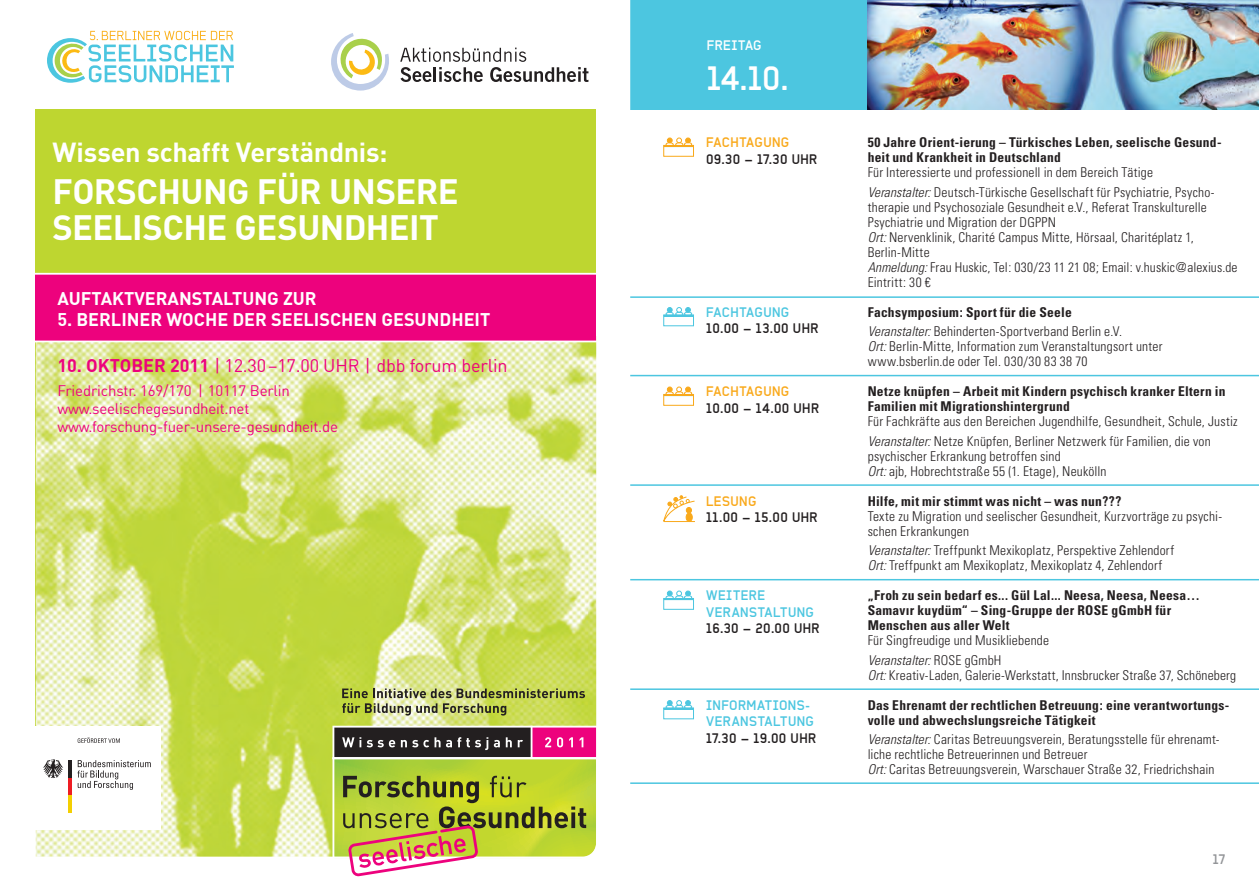
<style>
.page{position:relative;width:1259px;height:893px;background:#fff}
.page>*{position:absolute;margin:0;border:0;box-sizing:border-box;transform-origin:0 0}
.t1{font:700 34.5px/36px "DIN";letter-spacing:-.015em;color:#fff}
.t2{font:700 33px "Baksheesh";color:#fff}
.t3{font:700 27px "DIN";letter-spacing:-.005em;color:#fff}
.t4{font:700 18px "DIN";color:#fff}
.t5{font:18px "DIN";letter-spacing:-.01em;color:#ed027d}
.t6{font:15px/18px "DIN";letter-spacing:-.015em;color:#ed027d}
.t7{font:300 condensed 13.5px/15px "Univers";letter-spacing:.015em;color:#231f20}
.t8{font:700 condensed 13.5px/15px "Univers";letter-spacing:.02em;color:#231f20}
.t9{font:700 13.5px "Baksheesh";letter-spacing:.025em;color:#231f20}
.t10{font:700 13.5px/16.5px "Baksheesh";letter-spacing:.035em;color:#4cc6e0}
.t11{font:700 13.5px "Baksheesh";letter-spacing:.025em;color:#f9a91b}
.t12{font:700 13.5px "Baksheesh";color:#fff}
.t13{font:700 13.5px "Baksheesh";color:#939598}
.s1{font-weight:700}
.s2{font-style:italic}
.s3{font-family:"Univers LT"}
</style>
<div class="page">
<svg style="left:664px;top:138px;width:29px;height:7px"></svg>
<div style="left:663px;top:145px;width:30px;height:11px;border:1px solid #f9a91b"></div>
<svg style="left:666px;top:307px;width:26px;height:8px"></svg>
<div style="left:663px;top:315px;width:30px;height:11px;border:1px solid #4cc6e0"></div>
<svg style="left:665px;top:387px;width:28px;height:7px"></svg>
<div style="left:663px;top:394px;width:30px;height:11px;border:1px solid #f9a91b"></div>
<svg style="left:663px;top:496px;width:32px;height:26px"></svg>
<div style="left:686px;top:513px;width:6px;height:8px;background:#f9a91b;border-radius:50%"></div>
<div style="left:686px;top:513px;width:6px;height:9px;border:1px solid #f9a91b;border-radius:50%"></div>
<hr style="left:664px;top:521px;width:31px;height:1px;background:#f9a91b">
<svg style="left:665px;top:591px;width:28px;height:7px"></svg>
<div style="left:663px;top:598px;width:30px;height:11px;border:1px solid #4cc6e0"></div>
<svg style="left:666px;top:700px;width:26px;height:8px"></svg>
<div style="left:663px;top:708px;width:30px;height:11px;border:1px solid #4cc6e0"></div>
<hr style="left:629px;top:579px;width:630px;height:1px;background:#4cc6e0">
<hr style="left:629px;top:375px;width:630px;height:1px;background:#4cc6e0">
<hr style="left:629px;top:296px;width:630px;height:2px;background:#4cc6e0">
<hr style="left:629px;top:688px;width:630px;height:2px;background:#4cc6e0">
<hr style="left:629px;top:484px;width:630px;height:2px;background:#4cc6e0">
<hr style="left:629px;top:782px;width:630px;height:2px;background:#4cc6e0">
<div style="left:630px;top:0;width:269px;height:110px;background:#4cc6e0"></div>
<img style="left:867px;top:0;width:392px;height:110px">
<div style="left:36px;top:110px;width:560px;height:712px;background:#bed630"></div>
<img style="left:36px;top:342px;width:560px;height:515px">
<div style="left:36px;top:274px;width:560px;height:68px;background:#ed027d"></div>
<hr style="left:26px;top:273px;width:584px;height:2px;background:#fff">
<hr style="left:28px;top:341px;width:585px;height:1px;background:#fff">
<svg style="left:332px;top:726px;width:265px;height:151px"></svg>
<svg style="left:342px;top:688px;width:243px;height:27px"></svg>
<div style="left:28px;top:726px;width:133px;height:103px;background:#fff"></div>
<svg style="left:77px;top:760px;width:74px;height:30px"></svg>
<hr style="left:68px;top:795px;width:4px;height:17px;background:#f4cf02">
<hr style="left:68px;top:777px;width:4px;height:18px;background:#ee1d23">
<hr style="left:68px;top:760px;width:4px;height:17px;background:#231f20">
<svg style="left:43px;top:759px;width:20px;height:19px"></svg>
<svg style="left:78px;top:737px;width:42px;height:6px"></svg>
<svg style="left:47px;top:31px;width:187px;height:52px"></svg>
<svg style="left:400px;top:48px;width:188px;height:34px"></svg>
<svg style="left:331px;top:33px;width:58px;height:58px"></svg>
<h3 class="t3" style="left:52px;top:135px;width:336px">WISSEN SCHAFFT VERSTÄNDNIS:</h3>
<h1 class="t1" style="left:52px;top:172px;width:408px">FORSCHUNG FÜR UNSERE<br>SEELISCHE GESUNDHEIT</h1>
<h3 class="t4" style="left:57px;top:286px;width:261px">AUFTAKTVERANSTALTUNG ZUR</h3>
<h3 class="t4" style="left:57px;top:308px;width:434px">5. BERLINER WOCHE DER SEELISCHEN GESUNDHEIT</h3>
<h3 class="t5" style="left:57px;top:355px;width:452px"><span class="s1">10. OKTOBER 2011</span> | 12.30–17.00 UHR | dbb forum berlin</h3>
<p class="t6" style="left:57px;top:381px;width:282px">Friedrichstr. 169/170 | 10117 Berlin www.seelischegesundheit.net www.forschung-fuer-unsere-gesundheit.de</p>
<p class="t12" style="left:707px;top:37px;width:9px">FRE</p>
<p class="t12" style="left:731px;top:37px;width:13px">ITAG</p>
<h2 class="t2" style="left:707px;top:59px;width:83px">14.10.</h2>
<p class="t11" style="left:706px;top:135px;width:37px">FACHTAG</p>
<p class="t11" style="left:763px;top:135px;width:26px">UNG</p>
<p class="t9" style="left:706px;top:151px;width:111px">09.30 – 17.30 UHR</p>
<p class="t10" style="left:706px;top:304px;width:85px">FACHTAGUN G</p>
<p class="t9" style="left:706px;top:321px;width:113px">10.00 – 13.00 UHR</p>
<p class="t11" style="left:706px;top:384px;width:37px">FACHTAG</p>
<p class="t11" style="left:763px;top:384px;width:26px">UNG</p>
<p class="t9" style="left:706px;top:400px;width:113px">10.00 – 14.00 UHR</p>
<p class="t11" style="left:695px;top:493px;width:10px">LE</p>
<p class="t11" style="left:722px;top:493px;width:34px">SUNG</p>
<p class="t9" style="left:706px;top:510px;width:112px">11.00 – 15.00 UHR</p>
<p class="t10" style="left:706px;top:587px;width:30px">WEITERE</p>
<p class="t10" style="left:663px;top:604px;width:27px">V</p>
<p class="t10" style="left:714px;top:604px;width:101px">ERANSTALTUN G</p>
<p class="t9" style="left:706px;top:621px;width:114px">16.30 – 20.00 UHR</p>
<p class="t10" style="left:706px;top:697px;width:109px">INFORMATIONS-<br>VERANSTALTUN G</p>
<p class="t9" style="left:706px;top:730px;width:110px">17.30 – 19.00 UHR</p>
<p class="t8" style="left:867px;top:135px;width:355px">50 Jahre Orient-ierung – Türkisches Leben, seelische Gesund&shy;heit und Krankheit in Deutschland</p>
<p class="t7" style="left:867px;top:163px;width:348px;line-height:19.5px">Für Interessierte und professionell in dem Bereich Tätige<br><span class="s2">Veranstalter:</span> Deutsch-Türkische Gesellschaft für Psychiatrie, Psycho-</p>
<p class="t7" style="left:867px;top:199px;width:371px">therapie und Psychosoziale Gesundheit e.V., Referat Transkulturelle Psychiatrie und Migration der DGPPN<br><span class="s2">Ort:</span> Nervenklinik, Charité Campus Mitte, Hörsaal, Charitéplatz 1, Berlin-Mitte<br><span class="s2">Anmeldung:</span> Frau Huskic, Tel: 030/23 11 21 08; Email: v.huskic@alexius.de Eintritt: 30 <span class="s3">€</span></p>
<p class="t7" style="left:867px;top:302px;width:256px;line-height:19.5px"><span class="s1">Fachsymposium: Sport für die Seele<br></span><span class="s2">Veranstalter:</span> Behinderten-Sportverband Berlin e.V.</p>
<p class="t7" style="left:867px;top:339px;width:296px"><span class="s2">Ort:</span> Berlin-Mitte, Information zum Veranstaltungsort unter www.bsberlin.de oder Tel. 030/30 83 38 70</p>
<p class="t8" style="left:867px;top:384px;width:359px">Netze knüpfen – Arbeit mit Kindern psychisch kranker Eltern in<br>Familien mit Migrationshintergrund</p>
<p class="t7" style="left:867px;top:412px;width:371px;line-height:19.5px">Für Fachkräfte aus den Bereichen Jugendhilfe, Gesundheit, Schule, Justiz<br><span class="s2">Veranstalter:</span> Netze Knüpfen, Berliner Netzwerk für Familien, die von</p>
<p class="t7" style="left:867px;top:448px;width:240px">psychischer Erkrankung betroffen sind<br><span class="s2">Ort:</span> ajb, Hobrechtstraße 55 (1. Etage), Neukölln</p>
<p class="t8" style="left:867px;top:493px;width:255px">Hilfe, mit mir stimmt was nicht – was nun???</p>
<p class="t7" style="left:867px;top:508px;width:356px">Texte zu Migration und seelischer Gesundheit, Kurzvorträge zu psychi&shy;schen Erkrankungen</p>
<p class="t7" style="left:867px;top:543px;width:308px"><span class="s2">Veranstalter:</span> Treffpunkt Mexikoplatz, Perspektive Zehlendorf<br><span class="s2">Ort:</span> Treffpunkt am Mexikoplatz, Mexikoplatz 4, Zehlendorf</p>
<p class="t8" style="left:867px;top:588px;width:334px">„Froh zu sein bedarf es... Gül Lal... Neesa, Neesa, Neesa…<br>Samavır kuydüm“ – Sing-Gruppe der ROSE gGmbH für<br>Menschen aus aller Welt</p>
<p class="t7" style="left:867px;top:631px;width:183px;line-height:19.5px">Für Singfreudige und Musikliebende<br><span class="s2">Veranstalter:</span> ROSE gGmbH</p>
<p class="t7" style="left:867px;top:667px;width:370px"><span class="s2">Ort:</span> Kreativ-Laden, Galerie-Werkstatt, Innsbrucker Straße 37, Schöneberg</p>
<p class="t8" style="left:867px;top:697px;width:363px">Das Ehrenamt der rechtlichen Betreuung: eine verantwortungs&shy;volle und abwechslungsreiche Tätigkeit</p>
<p class="t7" style="left:867px;top:732px;width:353px"><span class="s2">Veranstalter:</span> Caritas Betreuungsverein, Beratungsstelle für ehrenamt&shy;liche rechtliche Betreuerinnen und Betreuer<br><span class="s2">Ort:</span> Caritas Betreuungsverein, Warschauer Straße 32, Friedrichshain</p>
<p class="t13" style="left:1212px;top:851px;width:14px">17</p>
</div>
